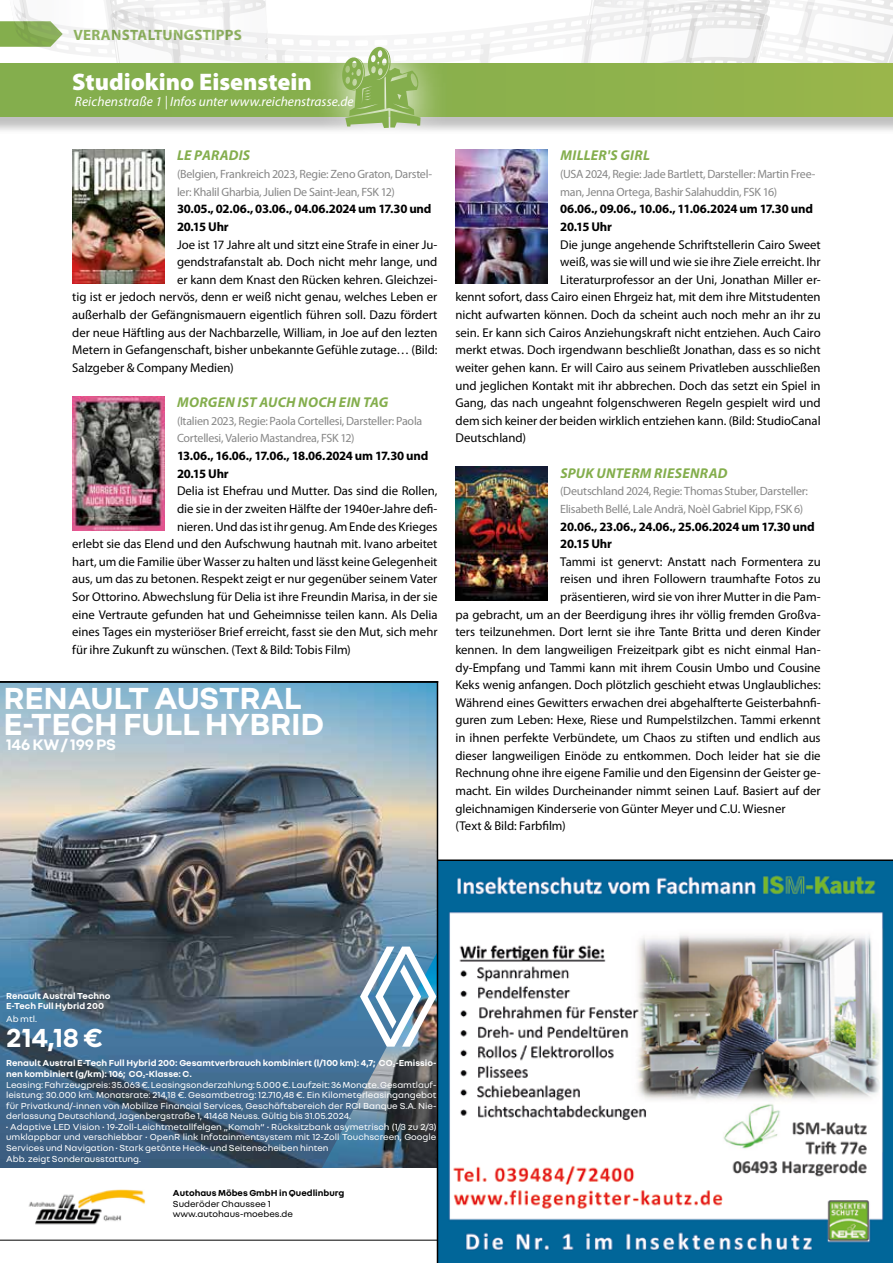
<style>
.page{position:relative;width:893px;height:1263px;background:#fff}
.page>*{position:absolute;margin:0;border:0;box-sizing:border-box;transform-origin:0 0}
.t1{font:700 33px/25.8px "Nouvel R";letter-spacing:-.005em;color:#fff}
.t2{font:700 28.2px "Nouvel R";color:#fff}
.t3{font:900 24px "Myriad Pro";color:#fff}
.t4{font:700 16.5px "Nouvel R";letter-spacing:-.015em;color:#fff}
.t5{font:700 15px "Myriad Pro";letter-spacing:.02em;color:#84ae4d}
.t6{font:italic 700 14.25px "Myriad Pro";letter-spacing:.02em;color:#84ae4d}
.t7{font:italic 13.5px "Myriad Pro";color:#fff}
.t8{font:12.75px "Myriad Pro";letter-spacing:-.005em;color:#000}
.t9{font:700 12.75px/17.5px "Myriad Pro";letter-spacing:-.02em;color:#000}
.t10{font:12px/17.7px "Myriad Pro";letter-spacing:-.025em;color:#878787}
.t11{font:9.45px/10.6px "Nouvel R";color:#fff}
.t12{font:9.45px/10.6px "Nouvel R";color:#000}
.t13{font:700 9.45px/10.6px "Nouvel R";color:#fff}
.t14{font:700 9.45px "Nouvel R";color:#000}
.s1{font-weight:700}
</style>
<div class="page">
<img style="left:438px;top:861px;width:455px;height:402px">
<svg style="left:590px;top:0;width:303px;height:63px"></svg>
<svg style="left:479px;top:12px;width:288px;height:51px"></svg>
<img style="left:72px;top:150px;width:92px;height:134px">
<img style="left:72px;top:396px;width:92px;height:135px">
<img style="left:455px;top:150px;width:92px;height:134px">
<img style="left:455px;top:466px;width:92px;height:134px">
<div style="left:0;top:65px;width:893px;height:71px;background:#000;opacity:.25"></div>
<div style="left:0;top:63px;width:893px;height:54px;background:#90b34c"></div>
<svg style="left:308px;top:63px;width:146px;height:73px"></svg>
<svg style="left:0;top:0;width:421px;height:128px"></svg>
<img style="left:0;top:683px;width:438px;height:580px">
<hr style="left:437px;top:859px;width:456px;height:2px;background:#000">
<hr style="left:0;top:681px;width:438px;height:2px;background:#000">
<p class="t5" style="left:73px;top:25px;width:170px">VERANSTALTUNGSTIPPS</p>
<h3 class="t3" style="left:72px;top:68px;width:241px">Studiokino Eisenstein</h3>
<p class="t7" style="left:75px;top:93px;width:280px">Reichenstraße 1 | Infos unter www.reichenstrasse.de</p>
<p class="t6" style="left:177px;top:146px;width:75px">LE PARADIS</p>
<p class="t10" style="left:177px;top:165px;width:257px">(Belgien, Frankreich 2023, Regie: Zeno Graton, Darstel&shy;ler: Khalil Gharbia, Julien De Saint-Jean, FSK 12)</p>
<p class="t9" style="left:177px;top:200px;width:256px">30.05., 02.06., 03.06., 04.06.2024 um 17.30 und<br>20.15 Uhr</p>
<p class="t8" style="left:177px;top:236px;width:262px">Joe ist 17 Jahre alt und sitzt eine Strafe in einer Ju-</p>
<p class="t8" style="left:177px;top:254px;width:262px">gendstrafanstalt ab. Doch nicht mehr lange, und</p>
<p class="t8" style="left:177px;top:272px;width:262px">er kann dem Knast den Rücken kehren. Gleichzei-</p>
<p class="t8" style="left:72px;top:289px;width:367px">tig ist er jedoch nervös, denn er weiß nicht genau, welches Leben er</p>
<p class="t8" style="left:72px;top:307px;width:367px">außerhalb der Gefängnismauern eigentlich führen soll. Dazu fördert</p>
<p class="t8" style="left:72px;top:324px;width:367px">der neue Häftling aus der Nachbarzelle, William, in Joe auf den lezten</p>
<p class="t8" style="left:72px;top:342px;width:367px">Metern in Gefangenschaft, bisher unbekannte Gefühle zutage… (Bild:</p>
<p class="t8" style="left:72px;top:360px;width:163px">Salzgeber &amp; Company Medien)</p>
<p class="t6" style="left:177px;top:393px;width:213px">MORGEN IST AUCH NOCH EIN TAG</p>
<p class="t10" style="left:177px;top:412px;width:247px">(Italien 2023, Regie: Paola Cortellesi, Darsteller: Paola<br>Cortellesi, Valerio Mastandrea, FSK 12)</p>
<p class="t9" style="left:177px;top:447px;width:253px">13.06., 16.06., 17.06., 18.06.2024 um 17.30 und<br>20.15 Uhr</p>
<p class="t8" style="left:177px;top:483px;width:262px">Delia ist Ehefrau und Mutter. Das sind die Rollen,</p>
<p class="t8" style="left:177px;top:501px;width:262px">die sie in der zweiten Hälfte der 1940er-Jahre defi-</p>
<p class="t8" style="left:177px;top:518px;width:262px">nieren. Und das ist ihr genug. Am Ende des Krieges</p>
<p class="t8" style="left:72px;top:536px;width:367px">erlebt sie das Elend und den Aufschwung hautnah mit. Ivano arbeitet</p>
<p class="t8" style="left:72px;top:554px;width:367px">hart, um die Familie über Wasser zu halten und lässt keine Gelegenheit</p>
<p class="t8" style="left:72px;top:571px;width:367px">aus, um das zu betonen. Respekt zeigt er nur gegenüber seinem Vater</p>
<p class="t8" style="left:72px;top:589px;width:367px">Sor Ottorino. Abwechslung für Delia ist ihre Freundin Marisa, in der sie</p>
<p class="t8" style="left:72px;top:606px;width:367px">eine Vertraute gefunden hat und Geheimnisse teilen kann. Als Delia</p>
<p class="t8" style="left:72px;top:624px;width:367px">eines Tages ein mysteriöser Brief erreicht, fasst sie den Mut, sich mehr</p>
<p class="t8" style="left:72px;top:642px;width:280px">für ihre Zukunft zu wünschen. (Text &amp; Bild: Tobis Film)</p>
<h1 class="t1" style="left:4px;top:683px;width:322px">RENAULT AUSTRAL<br>E-TECH FULL HYBRID</h1>
<p class="t4" style="left:6px;top:734px;width:112px">146 KW / 199 PS</p>
<p class="t6" style="left:560px;top:146px;width:91px">MILLER'S GIRL</p>
<p class="t10" style="left:560px;top:165px;width:257px">(USA 2024, Regie: Jade Bartlett, Darsteller: Martin Free&shy;man, Jenna Ortega, Bashir Salahuddin, FSK 16)</p>
<p class="t9" style="left:560px;top:200px;width:254px">06.06., 09.06., 10.06., 11.06.2024 um 17.30 und<br>20.15 Uhr</p>
<p class="t8" style="left:560px;top:236px;width:262px">Die junge angehende Schriftstellerin Cairo Sweet</p>
<p class="t8" style="left:560px;top:254px;width:262px">weiß, was sie will und wie sie ihre Ziele erreicht. Ihr</p>
<p class="t8" style="left:560px;top:272px;width:262px">Literaturprofessor an der Uni, Jonathan Miller er-</p>
<p class="t8" style="left:455px;top:289px;width:367px">kennt sofort, dass Cairo einen Ehrgeiz hat, mit dem ihre Mitstudenten</p>
<p class="t8" style="left:455px;top:307px;width:367px">nicht aufwarten können. Doch da scheint auch noch mehr an ihr zu</p>
<p class="t8" style="left:455px;top:324px;width:367px">sein. Er kann sich Cairos Anziehungskraft nicht entziehen. Auch Cairo</p>
<p class="t8" style="left:455px;top:342px;width:367px">merkt etwas. Doch irgendwann beschließt Jonathan, dass es so nicht</p>
<p class="t8" style="left:455px;top:360px;width:367px">weiter gehen kann. Er will Cairo aus seinem Privatleben ausschließen</p>
<p class="t8" style="left:455px;top:377px;width:367px">und jeglichen Kontakt mit ihr abbrechen. Doch das setzt ein Spiel in</p>
<p class="t8" style="left:455px;top:395px;width:367px">Gang, das nach ungeahnt folgenschweren Regeln gespielt wird und</p>
<p class="t8" style="left:455px;top:413px;width:367px">dem sich keiner der beiden wirklich entziehen kann. (Bild: StudioCanal</p>
<p class="t8" style="left:455px;top:430px;width:72px">Deutschland)</p>
<p class="t6" style="left:560px;top:464px;width:168px">SPUK UNTERM RIESENRAD</p>
<p class="t10" style="left:560px;top:482px;width:249px">(Deutschland 2024, Regie: Thomas Stuber, Darsteller:<br>Elisabeth Bellé, Lale Andrä, Noèl Gabriel Kipp, FSK 6)</p>
<p class="t9" style="left:560px;top:517px;width:256px">20.06., 23.06., 24.06., 25.06.2024 um 17.30 und<br>20.15 Uhr</p>
<p class="t8" style="left:560px;top:554px;width:262px">Tammi ist genervt: Anstatt nach Formentera zu</p>
<p class="t8" style="left:560px;top:571px;width:262px">reisen und ihren Followern traumhafte Fotos zu</p>
<p class="t8" style="left:560px;top:589px;width:262px">präsentieren, wird sie von ihrer Mutter in die Pam-</p>
<p class="t8" style="left:455px;top:606px;width:367px">pa gebracht, um an der Beerdigung ihres ihr völlig fremden Großva-</p>
<p class="t8" style="left:455px;top:624px;width:367px">ters teilzunehmen. Dort lernt sie ihre Tante Britta und deren Kinder</p>
<p class="t8" style="left:455px;top:642px;width:367px">kennen. In dem langweiligen Freizeitpark gibt es nicht einmal Han-</p>
<p class="t8" style="left:455px;top:659px;width:367px">dy-Empfang und Tammi kann mit ihrem Cousin Umbo und Cousine</p>
<p class="t8" style="left:455px;top:677px;width:367px">Keks wenig anfangen. Doch plötzlich geschieht etwas Unglaubliches:</p>
<p class="t8" style="left:455px;top:695px;width:367px">Während eines Gewitters erwachen drei abgehalfterte Geisterbahnfi-</p>
<p class="t8" style="left:455px;top:712px;width:367px">guren zum Leben: Hexe, Riese und Rumpelstilzchen. Tammi erkennt</p>
<p class="t8" style="left:455px;top:730px;width:367px">in ihnen perfekte Verbündete, um Chaos zu stiften und endlich aus</p>
<p class="t8" style="left:455px;top:747px;width:367px">dieser langweiligen Einöde zu entkommen. Doch leider hat sie die</p>
<p class="t8" style="left:455px;top:765px;width:367px">Rechnung ohne ihre eigene Familie und den Eigensinn der Geister ge-</p>
<p class="t8" style="left:455px;top:783px;width:367px">macht. Ein wildes Durcheinander nimmt seinen Lauf. Basiert auf der</p>
<p class="t8" style="left:455px;top:800px;width:332px">gleichnamigen Kinderserie von Günter Meyer und C.U. Wiesner</p>
<p class="t8" style="left:455px;top:818px;width:112px">(Text &amp; Bild: Farbfilm)</p>
<p class="t13" style="left:6px;top:989px;width:106px">Renault Austral Techno<br>E-Tech Full Hybrid 200</p>
<p class="t11" style="left:6px;top:1013px;width:32px">Ab mtl.</p>
<h2 class="t2" style="left:6px;top:1019px;width:98px">214,18 €</h2>
<p class="t11" style="left:6px;top:1057px;width:432px"><span class="s1">Renault Austral E-Tech Full Hybrid 200: Gesamtverbrauch kombiniert (l/100 km): 4,7; CO</span><sub>2</sub><span class="s1">-Emissio&shy;nen kombiniert (g/km): 106; CO</span><sub>2</sub><span class="s1">-Klasse: C.<br></span>Leasing: Fahrzeugpreis: 35.063 €. Leasingsonderzahlung: 5.000 €. Laufzeit: 36 Monate. Gesamtlauf&shy;leistung: 30.000 km. Monatsrate: 214,18 €. Gesamtbetrag: 12.710,48 €. Ein Kilometerleasingangebot für Privatkund/-innen von Mobilize Financial Services, Geschäftsbereich der RCI Banque S.A. Nie&shy;derlassung Deutschland, Jagenbergstraße 1, 41468 Neuss. Gültig bis 31.05.2024.</p>
<p class="t11" style="left:6px;top:1121px;width:432px">• Adaptive LED Vision • 19-Zoll-Leichtmetallfelgen „Komah“ • Rücksitzbank asymetrisch (1/3 zu 2/3) umklappbar und verschiebbar • OpenR link Infotainmentsystem mit 12-Zoll Touchscreen, Google Services und Navigation • Stark getönte Heck- und Seitenscheiben hinten<br>Abb. zeigt Sonderausstattung.</p>
<p class="t12" style="left:173px;top:1198px;width:122px">Suderöder Chaussee 1 www.autohaus-moebes.de</p>
<p class="t14" style="left:173px;top:1187px;width:173px">Autohaus Möbes GmbH in Quedlinburg</p>
</div>
